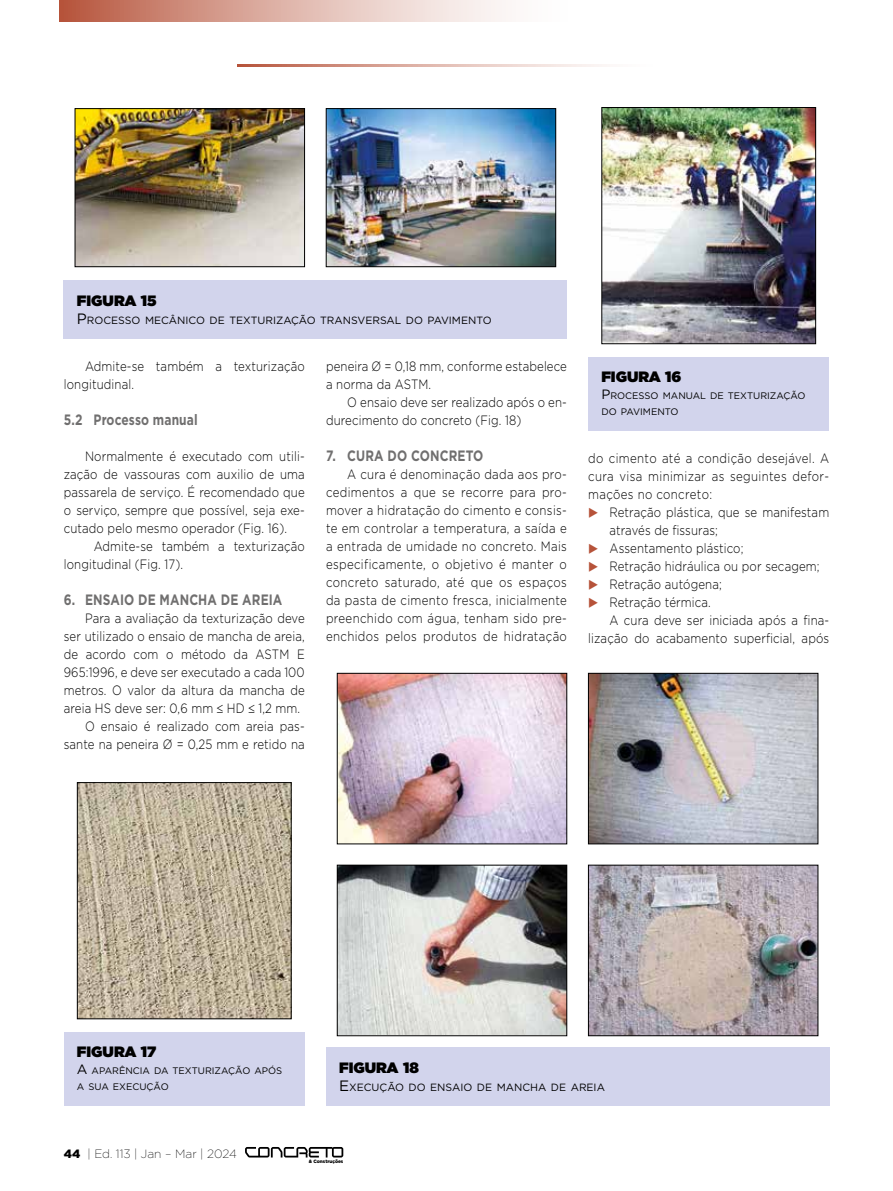
<style>
.page{position:relative;width:893px;height:1191px;background:#fff}
.page>*{position:absolute;margin:0;border:0;box-sizing:border-box;transform-origin:0 0}
.t1{font:700 15px "Gotham";letter-spacing:.01em;color:#706f6f;scale:.8 1}
.t2{font:900 15px "Gotham";color:#000}
.t3{font:300 13.5px/18px "Gotham";letter-spacing:.01em;color:#000;scale:.85 1}
.t4{font:200 12px "Gotham";color:#000}
.t5{font:10.5px "Gotham";color:#000}
.t6{font:9.45px/16.5px "Gotham";color:#000}
.t7{font:900 4.8px "Gotham";color:#000}
.s1{font-size:15px}
.s2{font-size:13.5px}
.s3{color:#b6533a}
.s4{font-weight:900}
</style>
<div class="page">
<div style="left:244px;top:1145px;width:101px;height:14px;background:#fff;opacity:.81"></div>
<svg style="left:245px;top:1147px;width:98px;height:10px"></svg>
<div style="left:308px;top:1158px;width:36px;height:5px;background:#fff"></div>
<div style="left:64px;top:280px;width:503px;height:59px;background:#d2d4ec"></div>
<img style="left:77px;top:110px;width:226px;height:155px">
<div style="left:75px;top:108px;width:230px;height:159px;border:1px solid #000"></div>
<img style="left:328px;top:110px;width:226px;height:155px">
<div style="left:326px;top:108px;width:230px;height:159px;border:1px solid #000"></div>
<hr style="left:237px;top:64px;width:419px;height:2px;background:#b6533a">
<div style="left:60px;top:0;width:511px;height:21px;background:linear-gradient(to right,#bb6049,#fff)"></div>
<div style="left:588px;top:357px;width:241px;height:74px;background:#d2d4ec"></div>
<img style="left:604px;top:109px;width:210px;height:233px">
<div style="left:602px;top:107px;width:214px;height:237px;border:1px solid #000"></div>
<div style="left:64px;top:1032px;width:241px;height:74px;background:#d2d4ec"></div>
<img style="left:79px;top:784px;width:210px;height:233px">
<div style="left:77px;top:782px;width:214px;height:237px;border:1px solid #000"></div>
<div style="left:326px;top:1047px;width:503px;height:59px;background:#d2d4ec"></div>
<img style="left:339px;top:675px;width:226px;height:167px">
<div style="left:337px;top:673px;width:230px;height:171px;border:1px solid #000"></div>
<img style="left:339px;top:867px;width:226px;height:167px">
<div style="left:337px;top:865px;width:230px;height:171px;border:1px solid #000"></div>
<img style="left:590px;top:675px;width:226px;height:167px">
<div style="left:588px;top:673px;width:230px;height:171px;border:1px solid #000"></div>
<img style="left:590px;top:867px;width:226px;height:167px">
<div style="left:588px;top:865px;width:230px;height:171px;border:1px solid #000"></div>
<p class="t2" style="left:77px;top:290px;width:81px">FIGURA 15</p>
<p class="t5" style="left:77px;top:314px;width:416px"><span class="s1">P</span>ROCESSO MECÂNICO DE TEXTURIZAÇÃO TRANSVERSAL DO PAVIMENTO</p>
<p class="t3" style="left:64px;top:357px;width:285px;text-indent:21px">Admite-se também a texturização longitudinal.</p>
<p class="t1" style="left:64px;top:409px;width:169px">5.2 Processo manual</p>
<p class="t3" style="left:64px;top:447px;width:285px;text-align:justify;text-indent:21px">Normalmente é executado com utili&shy;zação de vassouras com auxilio de uma passarela de serviço. É recomendado que o serviço, sempre que possível, seja exe&shy;cutado pelo mesmo operador (Fig. 16).</p>
<p class="t3" style="left:64px;top:537px;width:285px;text-indent:30px">Admite-se também a texturização longitudinal (Fig. 17).</p>
<p class="t1" style="left:64px;top:589px;width:275px">6. ENSAIO DE MANCHA DE AREIA</p>
<p class="t3" style="left:85px;top:609px;width:260px">Para a avaliação da texturização deve</p>
<p class="t3" style="left:64px;top:627px;width:285px">ser utilizado o ensaio de mancha de areia,</p>
<p class="t3" style="left:64px;top:645px;width:285px">de acordo com o método da ASTM E</p>
<p class="t3" style="left:64px;top:663px;width:285px">965:1996, e deve ser executado a cada 100</p>
<p class="t3" style="left:64px;top:681px;width:285px">metros. O valor da altura da mancha de</p>
<p class="t3" style="left:64px;top:699px;width:280px">areia HS deve ser: 0,6 mm ≤ HD ≤ 1,2 mm.</p>
<p class="t3" style="left:85px;top:717px;width:260px">O ensaio é realizado com areia pas-</p>
<p class="t3" style="left:64px;top:735px;width:285px">sante na peneira Ø = 0,25 mm e retido na</p>
<p class="t3" style="left:326px;top:357px;width:285px">peneira Ø = 0,18 mm, conforme estabelece a norma da ASTM.</p>
<p class="t3" style="left:326px;top:393px;width:285px;text-indent:21px">O ensaio deve ser realizado após o en&shy;durecimento do concreto (Fig. 18)</p>
<p class="t1" style="left:326px;top:445px;width:198px">7. CURA DO CONCRETO</p>
<p class="t3" style="left:326px;top:465px;width:285px;text-align:justify;text-indent:21px">A cura é denominação dada aos pro&shy;cedimentos a que se recorre para pro&shy;mover a hidratação do cimento e consis&shy;te em controlar a temperatura, a saída e a entrada de umidade no concreto. Mais especificamente, o objetivo é manter o concreto saturado, até que os espaços da pasta de cimento fresca, inicialmente preenchido com água, tenham sido pre&shy;enchidos pelos produtos de hidratação</p>
<p class="t2" style="left:601px;top:366px;width:82px">FIGURA 16</p>
<p class="t6" style="left:601px;top:387px;width:206px"><span class="s2">P</span>ROCESSO MANUAL DE TEXTURIZAÇÃO<br>DO PAVIMENTO</p>
<p class="t3" style="left:588px;top:449px;width:285px;text-align:justify">do cimento até a condição desejável. A cura visa minimizar as seguintes defor&shy;mações no concreto:</p>
<p class="t3" style="left:609px;top:503px;width:260px;text-indent:-21px"><span class="s3">◆</span> Retração plástica, que se manifestam através de fissuras;</p>
<p class="t3" style="left:588px;top:539px;width:184px"><span class="s3">◆</span> Assentamento plástico;</p>
<p class="t3" style="left:588px;top:557px;width:274px"><span class="s3">◆</span> Retração hidráulica ou por secagem;</p>
<p class="t3" style="left:588px;top:575px;width:159px"><span class="s3">◆</span> Retração autógena;</p>
<p class="t3" style="left:588px;top:593px;width:146px"><span class="s3">◆</span> Retração térmica.</p>
<p class="t3" style="left:609px;top:611px;width:260px">A cura deve ser iniciada após a fina-</p>
<p class="t3" style="left:588px;top:629px;width:285px">lização do acabamento superficial, após</p>
<p class="t2" style="left:77px;top:1041px;width:81px">FIGURA 17</p>
<p class="t6" style="left:77px;top:1061px;width:207px"><span class="s2">A</span> APARÊNCIA DA TEXTURIZAÇÃO APÓS<br>A SUA EXECUÇÃO</p>
<p class="t2" style="left:339px;top:1057px;width:81px">FIGURA 18</p>
<p class="t5" style="left:339px;top:1080px;width:267px"><span class="s1">E</span>XECUÇÃO DO ENSAIO DE MANCHA DE AREIA</p>
<p class="t4" style="left:64px;top:1145px;width:174px"><span class="s4">44</span> | Ed. 113 | Jan – Mar | 2024</p>
<p class="t7" style="left:309px;top:1157px;width:36px">&amp; Construções</p>
</div>
